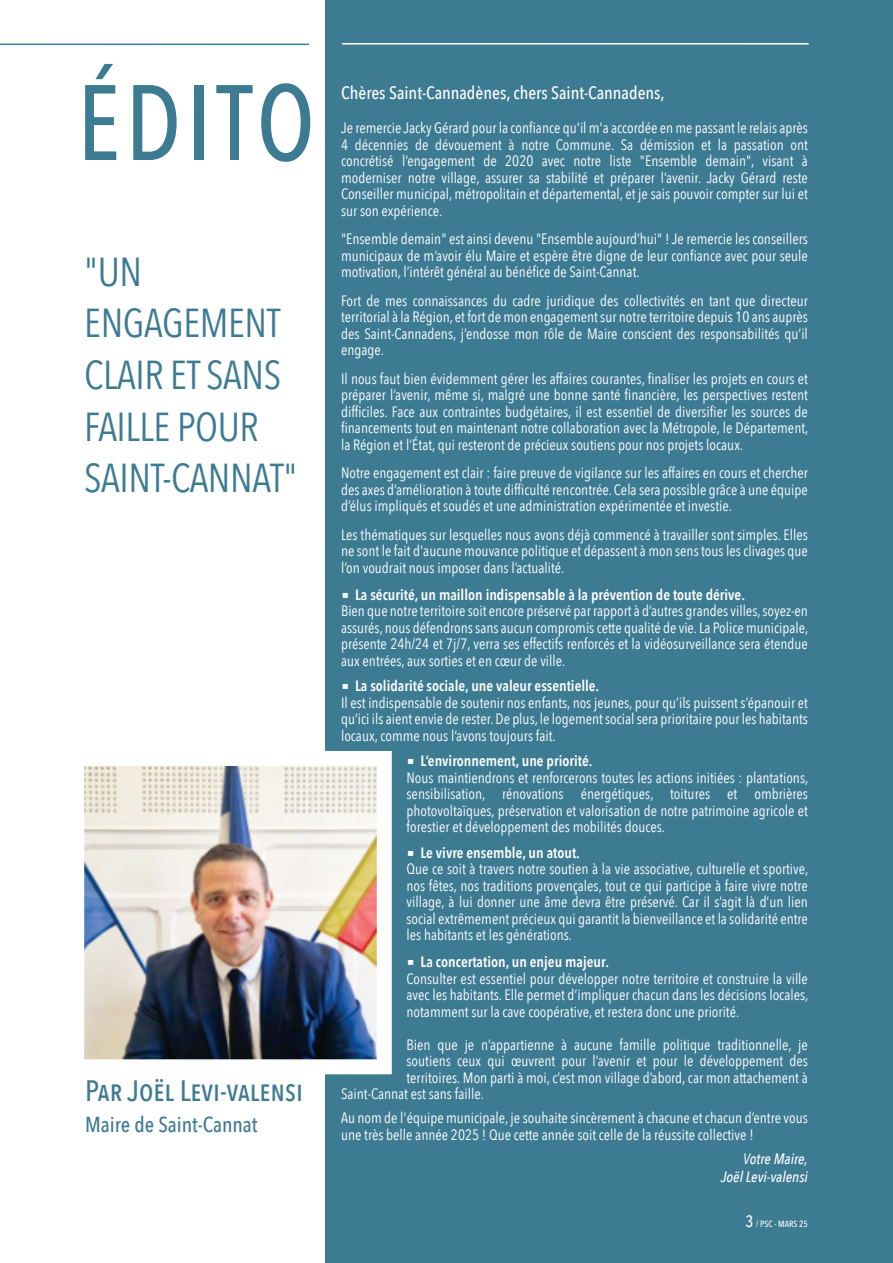
<style>
.page{position:relative;width:893px;height:1263px;background:#fff}
.page>*{position:absolute;margin:0;border:0;box-sizing:border-box;transform-origin:0 0}
.t1{font:500 105.75px "Avenir Next Condensed";letter-spacing:.05em;color:#3d7b93;scale:.96 1}
.t2{font:40.35px/51.4px "Avenir Next Condensed";letter-spacing:-.01em;color:#3d7b93}
.t3{font:500 29.4px "Avenir Next Condensed";color:#3d7b93}
.t4{font:500 21.6px "Avenir Next Condensed";color:#3d7b93}
.t5{font:500 18px "Avenir Next Condensed";color:#fff}
.t6{font:15px/16.5px "Avenir Next Condensed";color:#fff;text-align:justify}
.t7{font:italic 500 15px/18px "Avenir Next Condensed";color:#fff;text-align:right}
.t8{font:500 9px "Avenir Next Condensed";color:#fff}
.s1{font-family:"Lucida Grande";font-weight:700}
.s2{font-weight:600}
.s3{font-weight:400}
.s4{font-size:16.5px}
</style>
<div class="page">
<div style="left:325px;top:0;width:568px;height:1263px;background:#3d7b93"></div>
<img style="left:84px;top:751px;width:308px;height:323px">
<hr style="left:343px;top:43px;width:465px;height:2px;background:#fff">
<hr style="left:0;top:44px;width:308px;height:1px;background:#3d7b93">
<h1 class="t1" style="left:77px;top:54px;width:249px">ÉDITO</h1>
<h2 class="t2" style="left:84px;top:247px;width:215px">"UN<br>ENGAGEMENT<br>CLAIR ET SANS<br>FAILLE POUR<br>SAINT-CANNAT"</h2>
<h3 class="t3" style="left:85px;top:1071px;width:220px">Par Joël Levi-valensi</h3>
<h3 class="t4" style="left:85px;top:1111px;width:174px">Maire de Saint-Cannat</h3>
<p class="t5" style="left:341px;top:81px;width:325px">Chères Saint-Cannadènes, chers Saint-Cannadens,</p>
<p class="t6" style="left:341px;top:120px;width:468px">Je remercie Jacky Gérard pour la confiance qu'il m'a accordée en me passant le relais après 4 décennies de dévouement à notre Commune. Sa démission et la passation ont concrétisé l’engagement de 2020 avec notre liste "Ensemble demain", visant à moderniser notre village, assurer sa stabilité et préparer l’avenir. Jacky Gérard reste Conseiller municipal, métropolitain et départemental, et je sais pouvoir compter sur lui et sur son expérience.</p>
<p class="t6" style="left:341px;top:231px;width:468px">"Ensemble demain" est ainsi devenu "Ensemble aujourd’hui" ! Je remercie les conseillers municipaux de m’avoir élu Maire et espère être digne de leur confiance avec pour seule motivation, l’intérêt général au bénéfice de Saint-Cannat.</p>
<p class="t6" style="left:341px;top:293px;width:468px">Fort de mes connaissances du cadre juridique des collectivités en tant que directeur territorial à la Région, et fort de mon engagement sur notre territoire depuis 10 ans auprès des Saint-Cannadens, j’endosse mon rôle de Maire conscient des responsabilités qu’il engage.</p>
<p class="t6" style="left:341px;top:371px;width:469px">Il nous faut bien évidemment gérer les affaires courantes, finaliser les projets en cours et préparer l’avenir, même si, malgré une bonne santé financière, les perspectives restent difficiles. Face aux contraintes budgétaires, il est essentiel de diversifier les sources de financements tout en maintenant notre collaboration avec la Métropole, le Département, la Région et l’État, qui resteront de précieux soutiens pour nos projets locaux.</p>
<p class="t6" style="left:341px;top:465px;width:468px">Notre engagement est clair : faire preuve de vigilance sur les affaires en cours et chercher des axes d’amélioration à toute difficulté rencontrée. Cela sera possible grâce à une équipe d’élus impliqués et soudés et une administration expérimentée et investie.</p>
<p class="t6" style="left:341px;top:527px;width:468px">Les thématiques sur lesquelles nous avons déjà commencé à travailler sont simples. Elles ne sont le fait d'aucune mouvance politique et dépassent à mon sens tous les clivages que l’on voudrait nous imposer dans l’actualité.</p>
<p class="t6" style="left:341px;top:587px;width:469px;text-align:left"><span class="s1">■</span> <span class="s2">La sécurité, un maillon indispensable à la prévention de toute dérive.<br></span>Bien que notre territoire soit encore préservé par rapport à d’autres grandes villes, soyez-en assurés, nous défendrons sans aucun compromis cette qualité de vie. La Police municipale, présente 24h/24 et 7j/7, verra ses effectifs renforcés et la vidéosurveillance sera étendue aux entrées, aux sorties et en cœur de ville.</p>
<p class="t6" style="left:341px;top:678px;width:468px;text-align:left"><span class="s1">■</span> <span class="s2">La solidarité sociale, une valeur essentielle.<br></span>Il est indispensable de soutenir nos enfants, nos jeunes, pour qu’ils puissent s’épanouir et qu’ici ils aient envie de rester. De plus, le logement social sera prioritaire pour les habitants locaux, comme nous l’avons toujours fait.</p>
<p class="t6" style="left:407px;top:753px;width:403px;text-align:left"><span class="s1">■</span> <span class="s2">L’environnement, une priorité.<br></span>Nous maintiendrons et renforcerons toutes les actions initiées : plantations, sensibilisation, rénovations énergétiques, toitures et ombrières photovoltaïques, préservation et valorisation de notre patrimoine agricole et forestier et développement des mobilités douces.</p>
<p class="t6" style="left:407px;top:845px;width:403px;text-align:left"><span class="s1">■</span> <span class="s2">Le vivre ensemble, un atout.<br></span>Que ce soit à travers notre soutien à la vie associative, culturelle et sportive, nos fêtes, nos traditions provençales, tout ce qui participe à faire vivre notre village, à lui donner une âme devra être préservé. Car il s’agit là d’un lien social extrêmement précieux qui garantit la bienveillance et la solidarité entre les habitants et les générations.</p>
<p class="t6" style="left:407px;top:954px;width:403px;text-align:left"><span class="s1">■</span> <span class="s2">La concertation, un enjeu majeur.<br></span>Consulter est essentiel pour développer notre territoire et construire la ville avec les habitants. Elle permet d’impliquer chacun dans les décisions locales, notamment sur la cave coopérative, et restera donc une priorité.</p>
<p class="t6" style="left:407px;top:1037px;width:403px">Bien que je n’appartienne à aucune famille politique traditionnelle, je</p>
<p class="t6" style="left:407px;top:1053px;width:403px">soutiens ceux qui œuvrent pour l’avenir et pour le développement des</p>
<p class="t6" style="left:407px;top:1070px;width:403px">territoires. Mon parti à moi, c’est mon village d’abord, car mon attachement à</p>
<p class="t6" style="left:341px;top:1086px;width:144px">Saint-Cannat est sans faille.</p>
<p class="t6" style="left:341px;top:1110px;width:468px">Au nom de l'équipe municipale, je souhaite sincèrement à chacune et chacun d’entre vous une très belle année 2025 ! Que cette année soit celle de la réussite collective !</p>
<p class="t7" style="left:721px;top:1150px;width:89px"><span class="s3">V</span>otre Maire,<br>Joël Levi-valensi</p>
<p class="t8" style="left:745px;top:1218px;width:64px"><span class="s4">3</span> / PSC - MARS 25</p>
</div>
